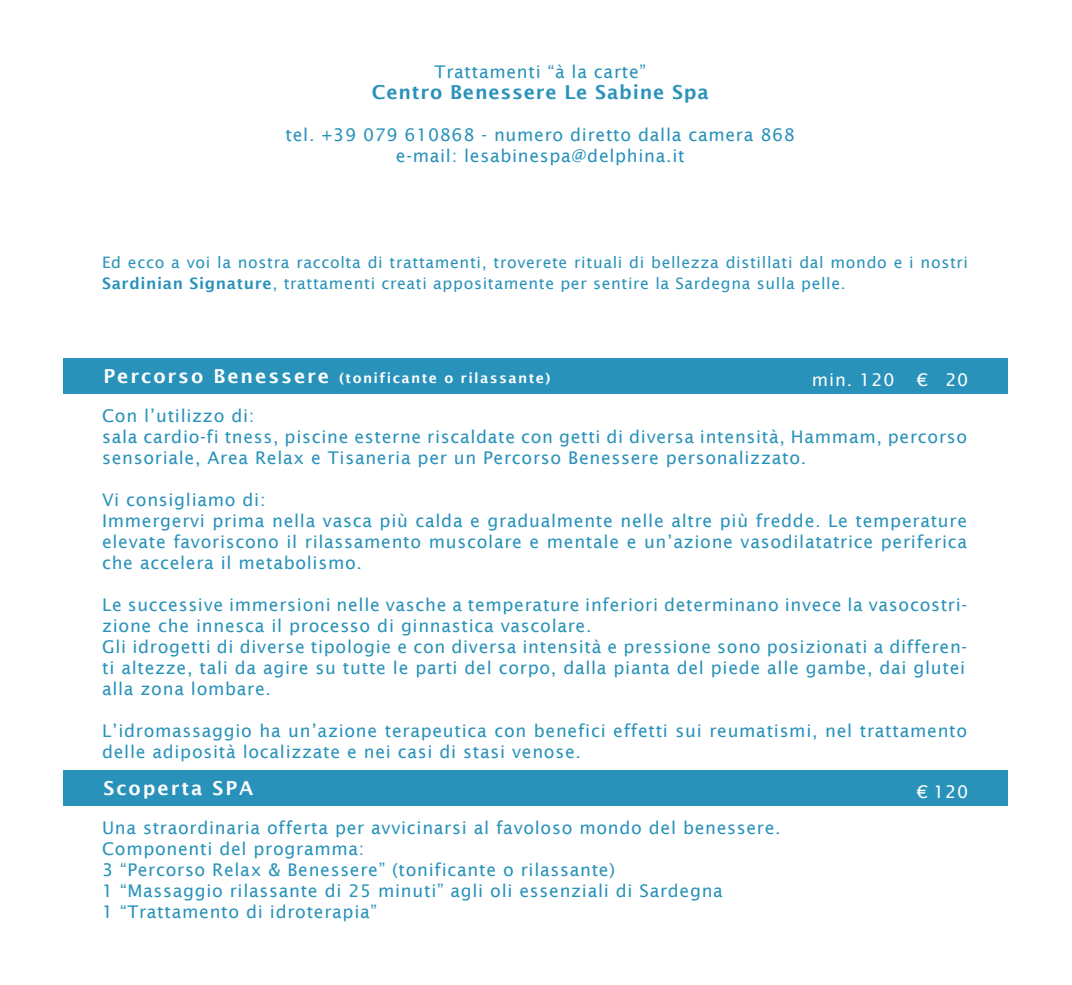
<style>
.page{position:relative;width:1072px;height:985px;background:#fff}
.page>*{position:absolute;margin:0;border:0;box-sizing:border-box;transform-origin:0 0}
.t1{font:600 19.25px "Lucida Sans";letter-spacing:.04em;color:#2992ba}
.t2{font:600 19.25px "Lucida Sans";letter-spacing:.1em;color:#fff}
.t3{font:17.5px/21px "Lucida Sans";letter-spacing:.04em;color:#2992ba}
.t4{font:17.5px "Lucida Sans";letter-spacing:.05em;color:#fff}
.t5{font:15.75px/21px "Lucida Sans";letter-spacing:.04em;color:#2992ba}
.t6{font:600 14px "Lucida Sans";letter-spacing:.1em;color:#fff}
.s1{font-weight:600}
.s2{font-size:19.25px}
</style>
<div class="page">
<div style="left:64px;top:359px;width:944px;height:35px;background:#2992ba"></div>
<div style="left:64px;top:771px;width:944px;height:35px;background:#2992ba"></div>
<p class="t3" style="left:434px;top:62px;width:213px">Trattamenti “à la carte”</p>
<p class="t1" style="left:372px;top:82px;width:338px">Centro Benessere Le Sabine Spa</p>
<p class="t3" style="left:285px;top:125px;width:511px;text-align:center">tel. +39 079 610868 - numero diretto dalla camera 868 e-mail: lesabinespa@delphina.it</p>
<p class="t5" style="left:102px;top:252px;width:867px">Ed ecco a voi la nostra raccolta di trattamenti, troverete rituali di bellezza distillati dal mondo e i nostri<br><span class="s1">Sardinian Signature</span>, trattamenti creati appositamente per sentire la Sardegna sulla pelle.</p>
<p class="t6" style="left:103px;top:370px;width:448px"><span class="s2">Percorso Benessere</span> (tonificante o rilassante)</p>
<p class="t3" style="left:102px;top:405px;width:866px">Con l’utilizzo di:<br>sala cardio-fi tness, piscine esterne riscaldate con getti di diversa intensità, Hammam, percorso sensoriale, Area Relax e Tisaneria per un Percorso Benessere personalizzato.</p>
<p class="t3" style="left:102px;top:489px;width:866px">Vi consigliamo di:<br>Immergervi prima nella vasca più calda e gradualmente nelle altre più fredde. Le temperature elevate favoriscono il rilassamento muscolare e mentale e un’azione vasodilatatrice periferica che accelera il metabolismo.</p>
<p class="t3" style="left:102px;top:594px;width:866px">Le successive immersioni nelle vasche a temperature inferiori determinano invece la vasocostri&shy;zione che innesca il processo di ginnastica vascolare.<br>Gli idrogetti di diverse tipologie e con diversa intensità e pressione sono posizionati a differen&shy;ti altezze, tali da agire su tutte le parti del corpo, dalla pianta del piede alle gambe, dai glutei alla zona lombare.</p>
<p class="t3" style="left:102px;top:720px;width:866px">L’idromassaggio ha un’azione terapeutica con benefici effetti sui reumatismi, nel trattamento delle adiposità localizzate e nei casi di stasi venose.</p>
<p class="t4" style="left:812px;top:369px;width:84px">min. 120</p>
<p class="t4" style="left:917px;top:369px;width:53px">€ 20</p>
<p class="t2" style="left:103px;top:777px;width:151px">Scoperta SPA</p>
<p class="t3" style="left:102px;top:817px;width:680px">Una straordinaria offerta per avvicinarsi al favoloso mondo del benessere.<br>Componenti del programma:<br>3 “Percorso Relax &amp; Benessere” (tonificante o rilassante)<br>1 “Massaggio rilassante di 25 minuti” agli oli essenziali di Sardegna<br>1 “Trattamento di idroterapia”</p>
<p class="t4" style="left:917px;top:781px;width:53px">€ 120</p>
</div>
